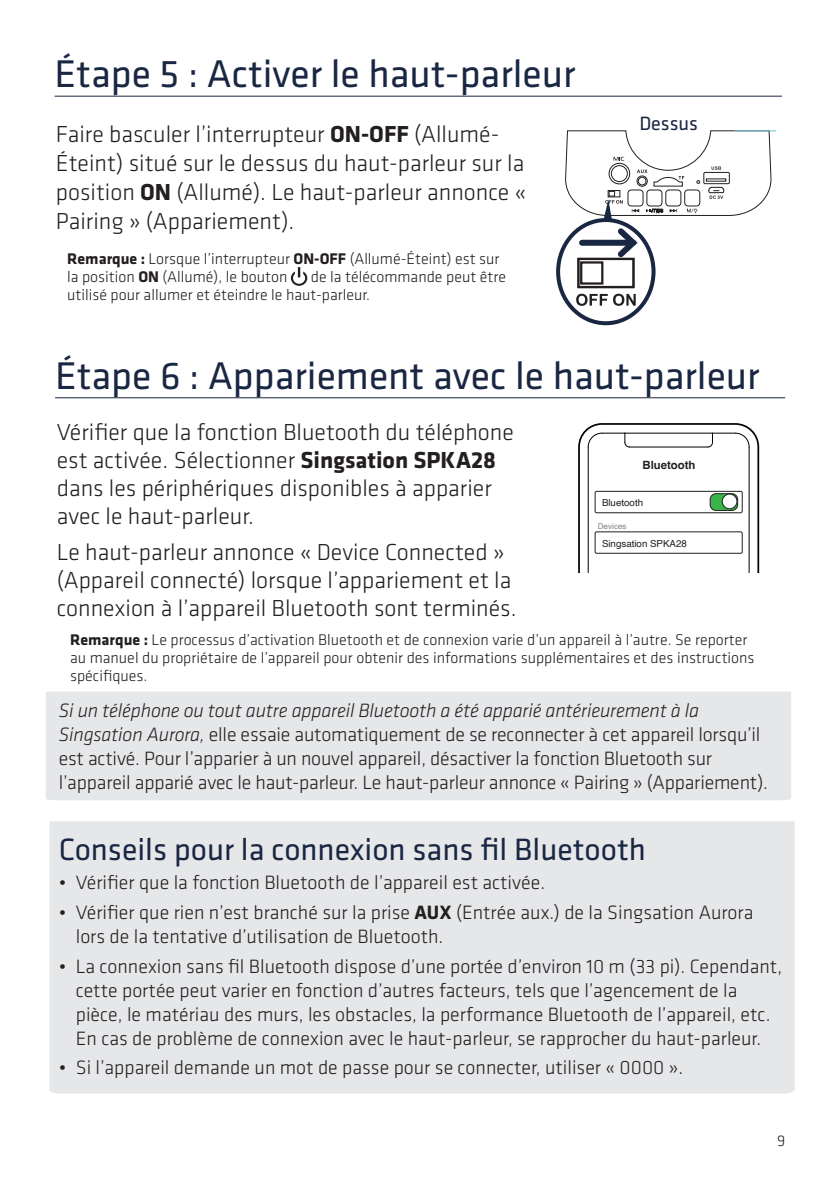
<style>
.page{position:relative;width:840px;height:1191px;background:#fff}
.page>*{position:absolute;margin:0;border:0;box-sizing:border-box;transform-origin:0 0}
.t1{font:40px "Klavika";color:#1a2743}
.t2{font:32px "Klavika";color:#1a2743}
.t3{font:300 24px/28px "Klavika";color:#231f20}
.t4{font:300 20px/24px "Klavika";color:#231f20}
.t5{font:20px "Klavika";color:#1a2743}
.t6{font:300 16px/18px "Klavika";color:#231f20}
.t7{font:700 11.4px "Helvetica";color:#231f20}
.t8{font:9.8px "Helvetica";color:#231f20}
.t9{font:8.2px "Helvetica";color:#808285}
.s1{font-weight:700}
.s2{font-style:italic}
</style>
<div class="page">
<hr style="left:55px;top:96px;width:726px;height:1px;background:#1a2743">
<hr style="left:55px;top:397px;width:729px;height:1px;background:#1a2743">
<svg style="left:291px;top:267px;width:16px;height:19px"></svg>
<div style="left:46px;top:692px;width:744px;height:108px;background:#e6e7e9"></div>
<div style="left:49px;top:821px;width:745px;height:272px;background:#e6e7e9"></div>
<svg style="left:578px;top:423px;width:180px;height:149px"></svg>
<hr style="left:624px;top:433px;width:88px;height:1px;background:#000">
<div style="left:594px;top:491px;width:148px;height:22px;border:1px solid #231f20;border-radius:2px"></div>
<div style="left:594px;top:531px;width:148px;height:22px;border:1px solid #231f20;border-radius:2px"></div>
<div style="left:709px;top:493px;width:28px;height:17px;background:#3ab54a;border-radius:6px"></div>
<div style="left:709px;top:493px;width:28px;height:18px;border:1px solid #231f20;border-radius:6px"></div>
<div style="left:721px;top:494px;width:15px;height:15px;background:#fff;border-radius:50%"></div>
<div style="left:721px;top:493px;width:16px;height:16px;border:1px solid #231f20;border-radius:50%"></div>
<hr style="left:733px;top:130px;width:42px;height:1px;background:#6fc7d4">
<svg style="left:557px;top:220px;width:96px;height:103px"></svg>
<div style="left:555px;top:218px;width:100px;height:107px;border:4px solid #1a2743;border-radius:50%"></div>
<svg style="left:564px;top:130px;width:207px;height:177px"></svg>
<h1 class="t1" style="left:55px;top:48px;width:522px">Étape 5 : Activer le haut-parleur</h1>
<p class="t3" style="left:56px;top:120px;width:471px;line-height:28.8px">Faire basculer l’interrupteur <span class="s1">ON-OFF</span> (Allumé-Éteint) situé sur le dessus du haut-parleur sur la position <span class="s1">ON</span> (Allumé). Le haut-parleur annonce « Pairing » (Appariement).</p>
<p class="t6" style="left:67px;top:249px;width:433px"><span class="s1">Remarque :</span> Lorsque l’interrupteur <span class="s1">ON-OFF</span> (Allumé-Éteint) est sur la position <span class="s1">ON</span> (Allumé), le bouton</p>
<p class="t6" style="left:67px;top:267px;width:440px;text-indent:243px">de la télécommande peut être utilisé pour allumer et éteindre le haut-parleur.</p>
<p class="t5" style="left:639px;top:110px;width:60px">Dessus</p>
<h1 class="t1" style="left:55px;top:349px;width:705px">Étape 6 : Appariement avec le haut-parleur</h1>
<p class="t3" style="left:57px;top:418px;width:458px">Vérifier que la fonction Bluetooth du téléphone est activée. Sélectionner <span class="s1">Singsation SPKA28 </span>dans les périphériques disponibles à apparier avec le haut-parleur.</p>
<p class="t3" style="left:57px;top:538px;width:461px">Le haut-parleur annonce « Device Connected » (Appareil connecté) lorsque l’appariement et la connexion à l’appareil Bluetooth sont terminés.</p>
<p class="t7" style="left:642px;top:458px;width:54px">Bluetooth</p>
<p class="t8" style="left:601px;top:495px;width:43px">Bluetooth</p>
<p class="t8" style="left:601px;top:535px;width:86px">Singsation SPKA28</p>
<p class="t9" style="left:597px;top:520px;width:30px">Devices</p>
<p class="t6" style="left:70px;top:631px;width:685px"><span class="s1">Remarque :</span> Le processus d’activation Bluetooth et de connexion varie d’un appareil à l’autre. Se reporter au manuel du propriétaire de l’appareil pour obtenir des informations supplémentaires et des instructions spécifiques.</p>
<p class="t4" style="left:59px;top:698px;width:710px"><span class="s2">Si un téléphone ou tout autre appareil Bluetooth a été apparié antérieurement à la Singsation Aurora,</span> elle essaie automatiquement de se reconnecter à cet appareil lorsqu’il est activé. Pour l’apparier à un nouvel appareil, désactiver la fonction Bluetooth sur l’appareil apparié avec le haut-parleur. Le haut-parleur annonce « Pairing » (Appariement).</p>
<h2 class="t2" style="left:59px;top:828px;width:588px">Conseils pour la connexion sans fil Bluetooth</h2>
<p class="t4" style="left:59px;top:870px;width:488px">• Vérifier que la fonction Bluetooth de l’appareil est activée.</p>
<p class="t4" style="left:76px;top:900px;width:678px;text-indent:-17px">• Vérifier que rien n’est branché sur la prise <span class="s1">AUX</span> (Entrée aux.) de la Singsation Aurora lors de la tentative d’utilisation de Bluetooth.</p>
<p class="t4" style="left:76px;top:953px;width:707px;text-indent:-17px">• La connexion sans fil Bluetooth dispose d’une portée d’environ 10 m (33 pi). Cependant, cette portée peut varier en fonction d’autres facteurs, tels que l’agencement de la pièce, le matériau des murs, les obstacles, la performance Bluetooth de l’appareil, etc.<br>En cas de problème de connexion avec le haut-parleur, se rapprocher du haut-parleur.</p>
<p class="t4" style="left:59px;top:1055px;width:625px">• Si l’appareil demande un mot de passe pour se connecter, utiliser « 0000 ».</p>
<p class="t6" style="left:776px;top:1131px;width:10px">9</p>
</div>
